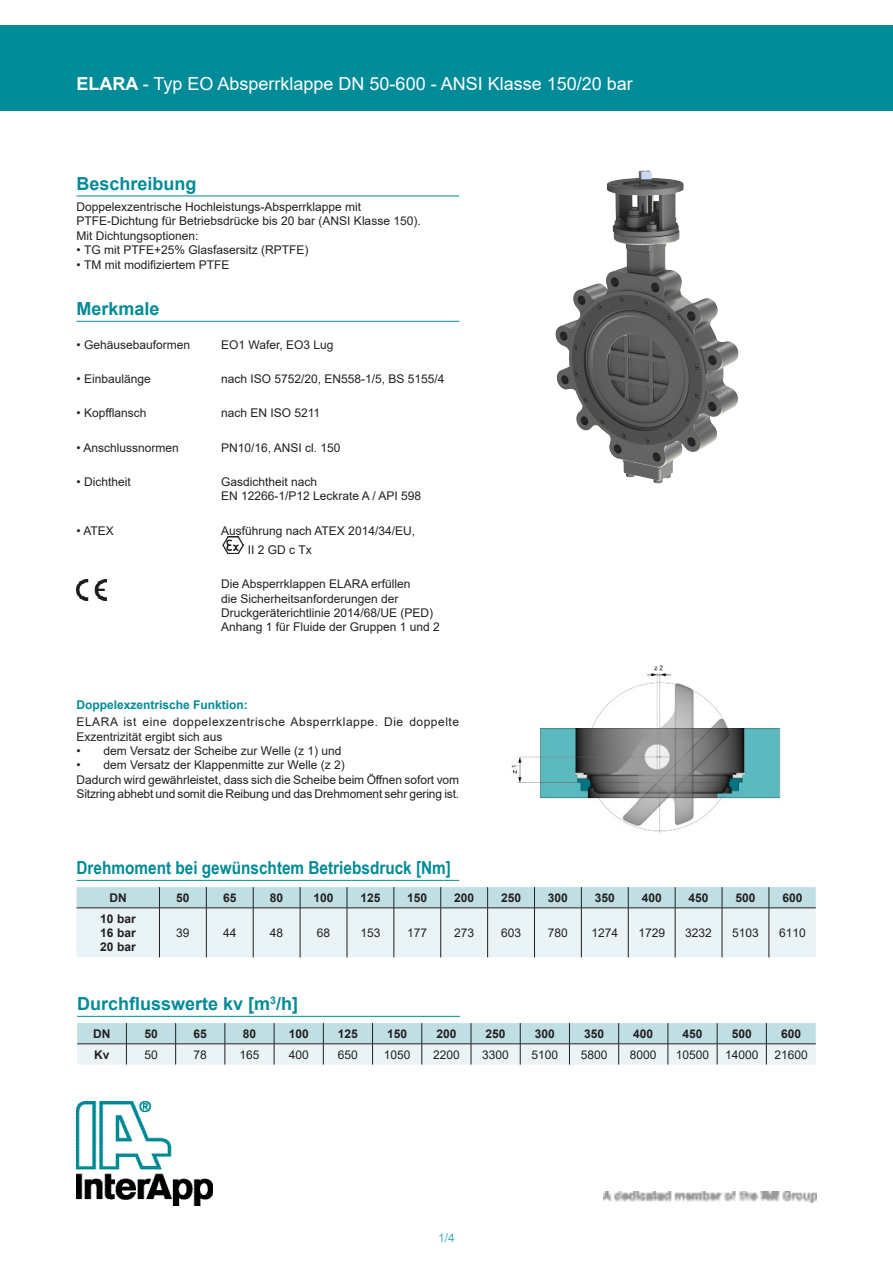
<style>
.page{position:relative;width:893px;height:1263px;background:#fff}
.page>*{position:absolute;margin:0;border:0;box-sizing:border-box;transform-origin:0 0}
.t1{font:18px "Arial";color:#fff}
.t2{font:700 18px "Arial";color:#008b98}
.t3{font:700 18px "Arial Narrow";color:#008b98;scale:1.04 1}
.t4{font:12px/14.4px "Arial";color:#231f20}
.t5{font:700 12px "Arial";color:#231f20}
.t6{font:12px/14.4px "Arial";letter-spacing:.045em;color:#231f20}
.t7{font:700 12px "Arial";color:#008b98}
.t8{font:12px "Arial";color:#4aafba}
.s1{font-weight:700}
</style>
<div class="page">
<img style="left:77px;top:1101px;width:136px;height:105px">
<div style="left:0;top:26px;width:893px;height:85px;background:#008b98"></div>
<img style="left:604px;top:1192px;width:212px;height:10px">
<img style="left:555px;top:170px;width:184px;height:313px">
<img style="left:511px;top:665px;width:270px;height:169px">
<svg style="left:77px;top:887px;width:739px;height:70px;background:#dbeaed"></svg>
<hr style="left:77px;top:907px;width:82px;height:1px;background:#231f20">
<hr style="left:159px;top:907px;width:47px;height:1px;background:#231f20">
<hr style="left:159px;top:908px;width:1px;height:49px;background:#231f20">
<hr style="left:206px;top:907px;width:47px;height:1px;background:#231f20">
<hr style="left:206px;top:908px;width:1px;height:49px;background:#231f20">
<hr style="left:253px;top:907px;width:47px;height:1px;background:#231f20">
<hr style="left:253px;top:908px;width:1px;height:49px;background:#231f20">
<hr style="left:300px;top:907px;width:47px;height:1px;background:#231f20">
<hr style="left:300px;top:908px;width:1px;height:49px;background:#231f20">
<hr style="left:347px;top:907px;width:47px;height:1px;background:#231f20">
<hr style="left:347px;top:908px;width:1px;height:49px;background:#231f20">
<hr style="left:394px;top:907px;width:47px;height:1px;background:#231f20">
<hr style="left:394px;top:908px;width:1px;height:49px;background:#231f20">
<hr style="left:441px;top:907px;width:47px;height:1px;background:#231f20">
<hr style="left:440px;top:908px;width:1px;height:49px;background:#231f20">
<hr style="left:488px;top:907px;width:46px;height:1px;background:#231f20">
<hr style="left:487px;top:908px;width:1px;height:49px;background:#231f20">
<hr style="left:534px;top:907px;width:47px;height:1px;background:#231f20">
<hr style="left:534px;top:908px;width:1px;height:49px;background:#231f20">
<hr style="left:581px;top:907px;width:47px;height:1px;background:#231f20">
<hr style="left:581px;top:908px;width:1px;height:49px;background:#231f20">
<hr style="left:628px;top:907px;width:47px;height:1px;background:#231f20">
<hr style="left:628px;top:908px;width:1px;height:49px;background:#231f20">
<hr style="left:675px;top:907px;width:47px;height:1px;background:#231f20">
<hr style="left:675px;top:908px;width:1px;height:49px;background:#231f20">
<hr style="left:722px;top:907px;width:47px;height:1px;background:#231f20">
<hr style="left:722px;top:908px;width:1px;height:49px;background:#231f20">
<hr style="left:769px;top:907px;width:47px;height:1px;background:#231f20">
<hr style="left:769px;top:908px;width:1px;height:49px;background:#231f20">
<svg style="left:77px;top:1023px;width:739px;height:41px;background:#cde0e3"></svg>
<hr style="left:77px;top:196px;width:382px;height:1px;background:#008b98">
<hr style="left:77px;top:321px;width:382px;height:1px;background:#008b98">
<img style="left:223px;top:537px;width:20px;height:17px">
<img style="left:77px;top:579px;width:29px;height:22px">
<hr style="left:77px;top:880px;width:382px;height:1px;background:#008b98">
<hr style="left:77px;top:1016px;width:383px;height:1px;background:#008b98">
<h1 class="t1" style="left:77px;top:71px;width:558px"><span class="s1">ELARA</span> - Typ EO Absperrklappe DN 50-600 - ANSI Klasse 150/20 bar</h1>
<p class="t2" style="left:77px;top:171px;width:122px">Beschreibung</p>
<p class="t4" style="left:77px;top:200px;width:286px">Doppelexzentrische Hochleistungs-Absperrklappe mit</p>
<p class="t4" style="left:77px;top:214px;width:346px">PTFE-Dichtung für Betriebsdrücke bis 20 bar (ANSI Klasse 150).</p>
<p class="t4" style="left:77px;top:228px;width:124px">Mit Dichtungsoptionen:</p>
<p class="t4" style="left:77px;top:243px;width:233px">• TG mit PTFE+25% Glasfasersitz (RPTFE)</p>
<p class="t4" style="left:77px;top:257px;width:154px">• TM mit modifiziertem PTFE</p>
<p class="t2" style="left:77px;top:296px;width:85px">Merkmale</p>
<p class="t4" style="left:77px;top:337px;width:115px">• Gehäusebauformen</p>
<p class="t4" style="left:221px;top:337px;width:114px">EO1 Wafer, EO3 Lug</p>
<p class="t4" style="left:77px;top:372px;width:76px">• Einbaulänge</p>
<p class="t4" style="left:221px;top:372px;width:225px">nach ISO 5752/20, EN558-1/5, BS 5155/4</p>
<p class="t4" style="left:77px;top:406px;width:71px">• Kopfflansch</p>
<p class="t4" style="left:221px;top:406px;width:101px">nach EN ISO 5211</p>
<p class="t4" style="left:77px;top:440px;width:104px">• Anschlussnormen</p>
<p class="t4" style="left:221px;top:440px;width:121px">PN10/16, ANSI cl. 150</p>
<p class="t4" style="left:77px;top:474px;width:56px">• Dichtheit</p>
<p class="t4" style="left:221px;top:474px;width:98px">Gasdichtheit nach</p>
<p class="t4" style="left:221px;top:489px;width:202px">EN 12266-1/P12 Leckrate A / API 598</p>
<p class="t4" style="left:77px;top:523px;width:39px">• ATEX</p>
<p class="t4" style="left:221px;top:523px;width:195px">Ausführung nach ATEX 2014/34/EU,</p>
<p class="t4" style="left:248px;top:542px;width:65px">II 2 GD c Tx</p>
<p class="t4" style="left:221px;top:577px;width:220px">Die Absperrklappen ELARA erfüllen<br>die Sicherheitsanforderungen der Druckgeräterichtlinie 2014/68/UE (PED)<br>Anhang 1 für Fluide der Gruppen 1 und 2</p>
<p class="t7" style="left:77px;top:696px;width:173px">Doppelexzentrische Funktion:</p>
<p class="t6" style="left:77px;top:715px;width:384px">ELARA ist eine doppelexzentrische Absperrklappe. Die doppelte<br>Exzentrizität ergibt sich aus</p>
<p class="t4" style="left:77px;top:743px;width:266px">• dem Versatz der Scheibe zur Welle (z 1) und</p>
<p class="t4" style="left:77px;top:758px;width:270px">• dem Versatz der Klappenmitte zur Welle (z 2)</p>
<p class="t4" style="left:77px;top:772px;width:384px">Dadurch wird gewährleistet, dass sich die Scheibe beim Öffnen sofort vom<br>Sitzring abhebt und somit die Reibung und das Drehmoment sehr gering ist.</p>
<p class="t3" style="left:77px;top:854px;width:362px">Drehmoment bei gewünschtem Betriebsdruck [Nm]</p>
<p class="t5" style="left:109px;top:889px;width:19px">DN</p>
<p class="t5" style="left:176px;top:889px;width:15px">50</p>
<p class="t5" style="left:223px;top:889px;width:15px">65</p>
<p class="t5" style="left:270px;top:889px;width:15px">80</p>
<p class="t5" style="left:314px;top:889px;width:22px">100</p>
<p class="t5" style="left:360px;top:889px;width:22px">125</p>
<p class="t5" style="left:407px;top:889px;width:22px">150</p>
<p class="t5" style="left:454px;top:889px;width:22px">200</p>
<p class="t5" style="left:501px;top:889px;width:22px">250</p>
<p class="t5" style="left:548px;top:889px;width:22px">300</p>
<p class="t5" style="left:595px;top:889px;width:22px">350</p>
<p class="t5" style="left:642px;top:889px;width:22px">400</p>
<p class="t5" style="left:689px;top:889px;width:22px">450</p>
<p class="t5" style="left:735px;top:889px;width:22px">500</p>
<p class="t5" style="left:782px;top:889px;width:22px">600</p>
<p class="t5" style="left:100px;top:910px;width:37px">10 bar</p>
<p class="t5" style="left:100px;top:924px;width:37px">16 bar</p>
<p class="t5" style="left:100px;top:939px;width:37px">20 bar</p>
<p class="t4" style="left:176px;top:925px;width:15px">39</p>
<p class="t4" style="left:223px;top:925px;width:15px">44</p>
<p class="t4" style="left:270px;top:925px;width:15px">48</p>
<p class="t4" style="left:317px;top:925px;width:15px">68</p>
<p class="t4" style="left:360px;top:925px;width:22px">153</p>
<p class="t4" style="left:407px;top:925px;width:22px">177</p>
<p class="t4" style="left:454px;top:925px;width:22px">273</p>
<p class="t4" style="left:501px;top:925px;width:22px">603</p>
<p class="t4" style="left:548px;top:925px;width:22px">780</p>
<p class="t4" style="left:591px;top:925px;width:28px">1274</p>
<p class="t4" style="left:638px;top:925px;width:28px">1729</p>
<p class="t4" style="left:685px;top:925px;width:28px">3232</p>
<p class="t4" style="left:732px;top:925px;width:28px">5103</p>
<p class="t4" style="left:779px;top:925px;width:28px">6110</p>
<p class="t2" style="left:77px;top:991px;width:222px">Durchflusswerte kv [m<sup>3</sup>/h]</p>
<p class="t5" style="left:93px;top:1025px;width:19px">DN</p>
<p class="t5" style="left:144px;top:1025px;width:15px">50</p>
<p class="t5" style="left:194px;top:1025px;width:15px">65</p>
<p class="t5" style="left:243px;top:1025px;width:15px">80</p>
<p class="t5" style="left:289px;top:1025px;width:22px">100</p>
<p class="t5" style="left:338px;top:1025px;width:22px">125</p>
<p class="t5" style="left:387px;top:1025px;width:22px">150</p>
<p class="t5" style="left:436px;top:1025px;width:22px">200</p>
<p class="t5" style="left:486px;top:1025px;width:22px">250</p>
<p class="t5" style="left:535px;top:1025px;width:22px">300</p>
<p class="t5" style="left:584px;top:1025px;width:22px">350</p>
<p class="t5" style="left:633px;top:1025px;width:22px">400</p>
<p class="t5" style="left:682px;top:1025px;width:22px">450</p>
<p class="t5" style="left:732px;top:1025px;width:22px">500</p>
<p class="t5" style="left:781px;top:1025px;width:22px">600</p>
<p class="t5" style="left:94px;top:1046px;width:17px">Kv</p>
<p class="t4" style="left:144px;top:1047px;width:15px">50</p>
<p class="t4" style="left:194px;top:1047px;width:15px">78</p>
<p class="t4" style="left:239px;top:1047px;width:22px">165</p>
<p class="t4" style="left:289px;top:1047px;width:22px">400</p>
<p class="t4" style="left:338px;top:1047px;width:22px">650</p>
<p class="t4" style="left:384px;top:1047px;width:28px">1050</p>
<p class="t4" style="left:433px;top:1047px;width:28px">2200</p>
<p class="t4" style="left:482px;top:1047px;width:28px">3300</p>
<p class="t4" style="left:531px;top:1047px;width:28px">5100</p>
<p class="t4" style="left:581px;top:1047px;width:28px">5800</p>
<p class="t4" style="left:630px;top:1047px;width:28px">8000</p>
<p class="t4" style="left:676px;top:1047px;width:35px">10500</p>
<p class="t4" style="left:725px;top:1047px;width:35px">14000</p>
<p class="t4" style="left:774px;top:1047px;width:35px">21600</p>
<p class="t8" style="left:438px;top:1229px;width:18px">1/4</p>
</div>
